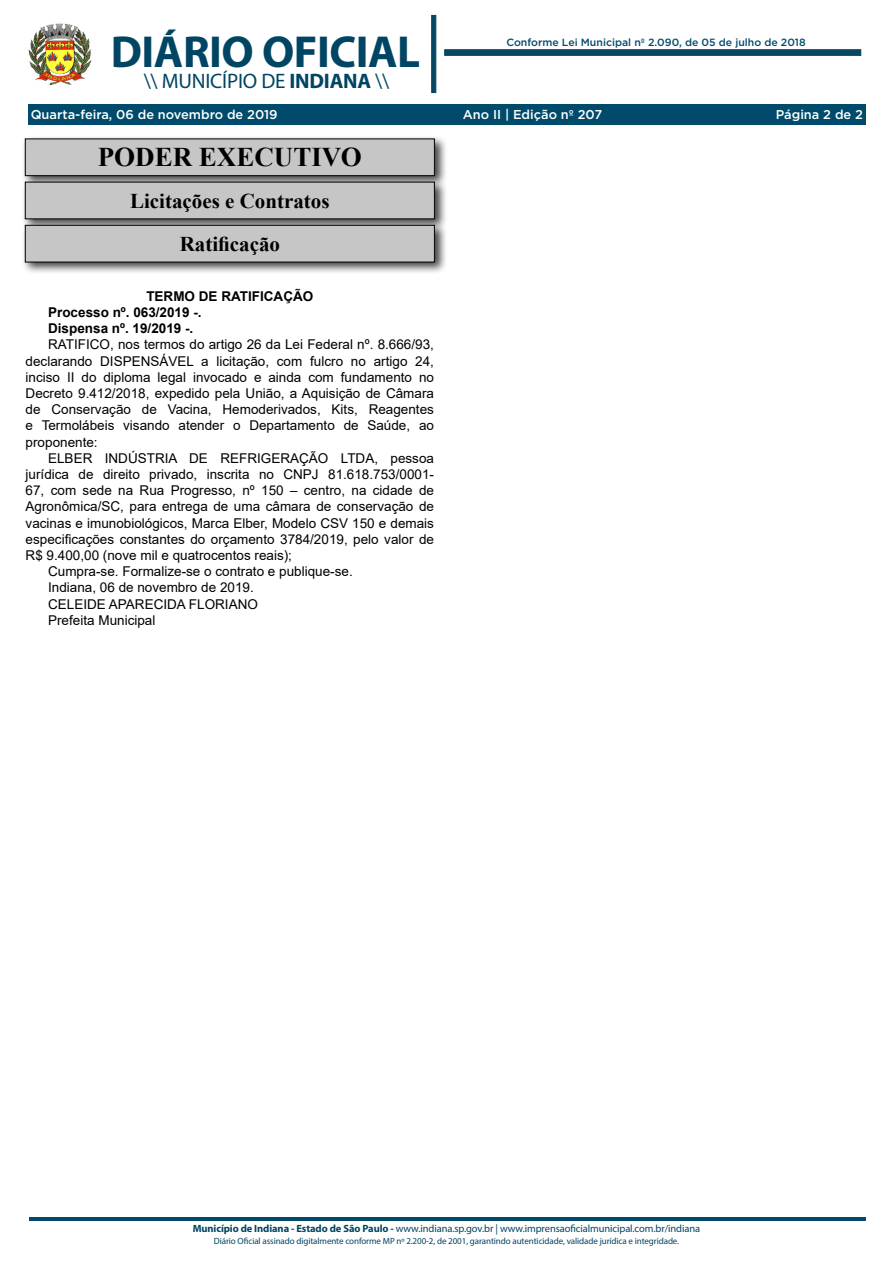
<style>
.page{position:relative;width:893px;height:1263px;background:#fff}
.page>*{position:absolute;margin:0;border:0;box-sizing:border-box;transform-origin:0 0}
.t1{font:700 45px "Myriad Pro";letter-spacing:-.01em;color:#004563}
.t2{font:700 27px "Times New Roman";color:#000}
.t3{font:700 21px "Times New Roman";color:#000}
.t4{font:21px "Myriad Pro";letter-spacing:-.01em;color:#004563}
._2_-_Corpo{font:13.5px/16.2px "Arial";color:#000;text-align:justify}
._6_-_Corpo_Negrito{font:700 13.5px "Arial";color:#000}
._1_-_Cabeçalho{font:700 13.5px "Arial";color:#000}
.t5{font:500 12.75px "Gotham";color:#fff}
.t6{font:10.5px "Myriad Pro";letter-spacing:-.01em;color:#004563}
.t7{font:500 10.5px "Gotham";color:#004b6c}
.t8{font:9px "Myriad Pro";letter-spacing:-.01em;color:#004563}
.s1{font-weight:700}
</style>
<div class="page">
<div style="left:28px;top:104px;width:837px;height:21px;background:#004b6c"></div>
<img style="left:28px;top:23px;width:64px;height:63px">
<svg style="left:431px;top:15px;width:5px;height:78px"></svg>
<svg style="left:444px;top:50px;width:417px;height:6px;background:#094965"></svg>
<hr style="left:29px;top:1218px;width:836px;height:3px;background:#004b6c">
<div style="left:21px;top:135px;width:426px;height:54px;background:#000;opacity:.75"></div>
<div style="left:25px;top:139px;width:409px;height:37px;background:#c6c6c6"></div>
<div style="left:25px;top:139px;width:410px;height:37px;border:1px solid #000"></div>
<div style="left:21px;top:178px;width:426px;height:54px;background:#000;opacity:.75"></div>
<div style="left:25px;top:182px;width:409px;height:37px;background:#c6c6c6"></div>
<div style="left:21px;top:221px;width:426px;height:54px;background:#000;opacity:.75"></div>
<div style="left:25px;top:225px;width:409px;height:37px;background:#c6c6c6"></div>
<div style="left:25px;top:225px;width:410px;height:37px;border:1px solid #000"></div>
<h1 class="t1" style="left:111px;top:23px;width:311px">DIÁRIO OFICIAL</h1>
<h3 class="t4" style="left:144px;top:68px;width:247px">\\ MUNICÍPIO DE <span class="s1">INDIANA</span> \\</h3>
<p class="t7" style="left:506px;top:35px;width:301px">Conforme Lei Municipal nº 2.090, de 05 de julho de 2018</p>
<p class="t5" style="left:31px;top:106px;width:248px">Quarta-feira, 06 de novembro de 2019</p>
<p class="t5" style="left:463px;top:106px;width:141px">Ano II | Edição nº 207</p>
<p class="t5" style="left:776px;top:106px;width:89px">Página 2 de 2</p>
<p class="t2" style="left:98px;top:138px;width:266px">PODER EXECUTIVO</p>
<p class="t3" style="left:130px;top:185px;width:201px">Licitações e Contratos</p>
<p class="t3" style="left:180px;top:229px;width:102px">Ratificação</p>
<p class="_1_-_Cabeçalho" style="left:146px;top:287px;width:168px">TERMO DE RATIFICAÇÃO</p>
<p class="_6_-_Corpo_Negrito" style="left:48px;top:303px;width:155px">Processo nº. 063/2019 -.</p>
<p class="_6_-_Corpo_Negrito" style="left:48px;top:319px;width:147px">Dispensa nº. 19/2019 -.</p>
<p class="_2_-_Corpo" style="left:26px;top:336px;width:410px;text-indent:23px">RATIFICO, nos termos do artigo 26 da Lei Federal nº. 8.666/93, declarando DISPENSÁVEL a licitação, com fulcro no artigo 24, inciso II do diploma legal invocado e ainda com fundamento no Decreto 9.412/2018, expedido pela União, a Aquisição de Câmara de Conservação de Vacina, Hemoderivados, Kits, Reagentes e Termolábeis visando atender o Departamento de Saúde, ao proponente:</p>
<p class="_2_-_Corpo" style="left:26px;top:450px;width:410px;text-indent:23px">ELBER INDÚSTRIA DE REFRIGERAÇÃO LTDA, pessoa jurídica de direito privado, inscrita no CNPJ 81.618.753/0001- 67, com sede na Rua Progresso, nº 150 – centro, na cidade de Agronômica/SC, para entrega de uma câmara de conservação de vacinas e imunobiológicos, Marca Elber, Modelo CSV 150 e demais especificações constantes do orçamento 3784/2019, pelo valor de R$ 9.400,00 (nove mil e quatrocentos reais);</p>
<p class="_2_-_Corpo" style="left:48px;top:563px;width:306px">Cumpra-se. Formalize-se o contrato e publique-se.</p>
<p class="_2_-_Corpo" style="left:48px;top:579px;width:207px">Indiana, 06 de novembro de 2019.</p>
<p class="_2_-_Corpo" style="left:48px;top:596px;width:211px">CELEIDE APARECIDA FLORIANO</p>
<p class="_2_-_Corpo" style="left:48px;top:612px;width:109px">Prefeita Municipal</p>
<p class="t6" style="left:193px;top:1222px;width:509px"><span class="s1">Município de Indiana - Estado de São Paulo -</span> www.indiana.sp.gov.br | www.imprensaoficialmunicipal.com.br/indiana</p>
<p class="t8" style="left:214px;top:1236px;width:467px">Diário Oficial assinado digitalmente conforme MP nº 2.200-2, de 2001, garantindo autenticidade, validade jurídica e integridade.</p>
</div>
